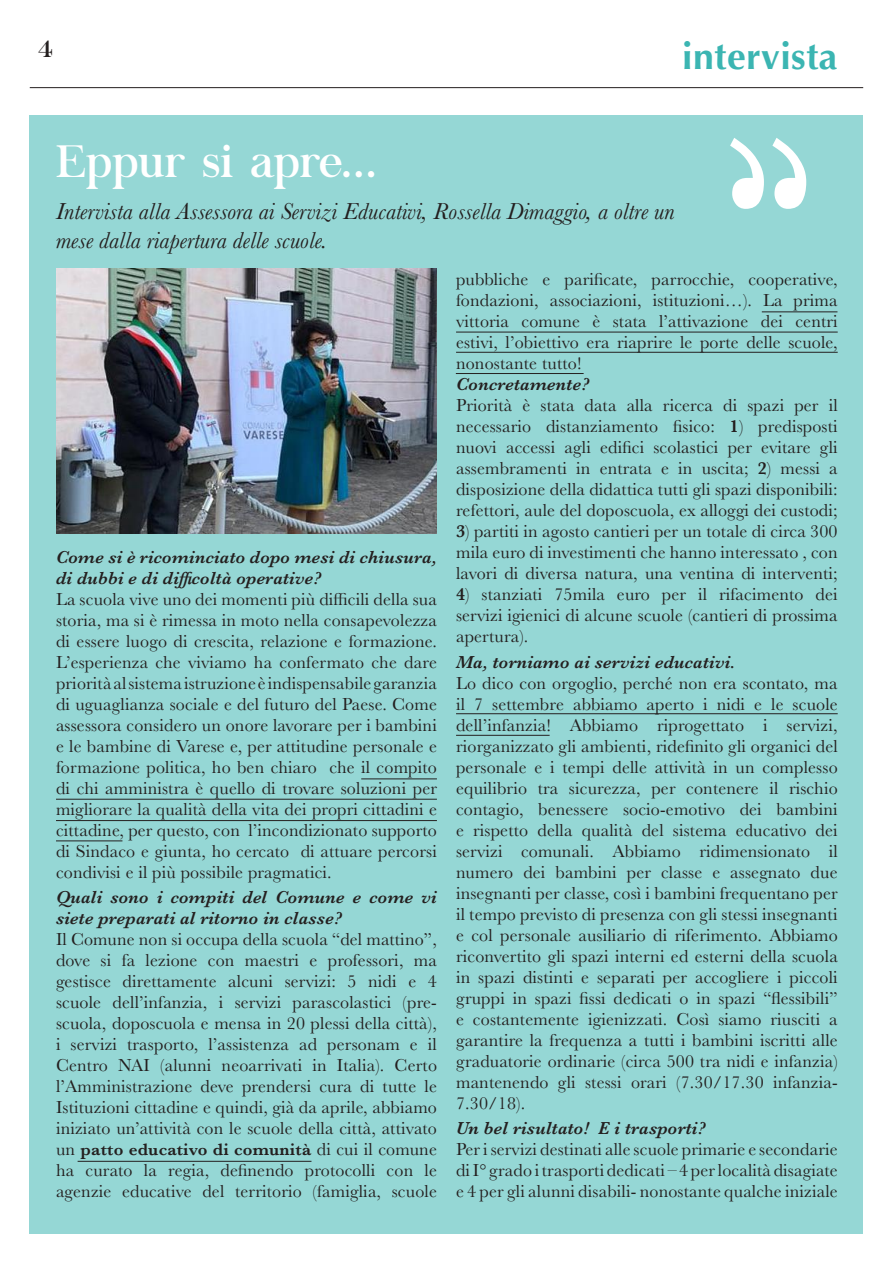
<style>
.page{position:relative;width:893px;height:1263px;background:#fff}
.page>*{position:absolute;margin:0;border:0;box-sizing:border-box;transform-origin:0 0}
.t1{font:45px "Chapaza";letter-spacing:.01em;color:#fff}
.t2{font:700 37.5px "Optima";letter-spacing:.01em;color:#3bb5b2}
.t3{font:27px "Chapaza";color:#241f1f}
.t4{font:italic 24px/28.8px "Baskerville";color:#241f1f}
.t5{font:18px/21px "Baskerville";letter-spacing:.01em;color:#241f1f;text-align:justify}
.t6{font:italic 600 18px/21px "Baskerville";letter-spacing:.01em;color:#241f1f}
.t7{font:600 17.25px "Baskerville";letter-spacing:.01em;color:#241f1f}
.s1{font-weight:400;font-size:18px}
.s2{font-weight:600}
</style>
<div class="page">
<hr style="left:30px;top:87px;width:833px;height:1px;background:#241f1f">
<div style="left:30px;top:115px;width:833px;height:1118px;background:#95d7d5"></div>
<svg style="left:730px;top:138px;width:76px;height:71px"></svg>
<img style="left:56px;top:269px;width:381px;height:265px">
<hr style="left:361px;top:778px;width:76px;height:1px;background:#241f1f">
<hr style="left:56px;top:799px;width:381px;height:1px;background:#241f1f">
<hr style="left:56px;top:820px;width:381px;height:1px;background:#241f1f">
<hr style="left:56px;top:840px;width:66px;height:1px;background:#241f1f">
<hr style="left:78px;top:1161px;width:233px;height:1px;background:#241f1f">
<hr style="left:762px;top:311px;width:75px;height:1px;background:#241f1f">
<hr style="left:456px;top:332px;width:382px;height:1px;background:#241f1f">
<hr style="left:456px;top:352px;width:382px;height:1px;background:#241f1f">
<hr style="left:456px;top:373px;width:128px;height:1px;background:#241f1f">
<hr style="left:456px;top:713px;width:382px;height:1px;background:#241f1f">
<hr style="left:456px;top:735px;width:94px;height:1px;background:#241f1f">
<h3 class="t3" style="left:38px;top:32px;width:16px">4</h3>
<h2 class="t2" style="left:682px;top:34px;width:157px">intervista</h2>
<h1 class="t1" style="left:56px;top:135px;width:320px">Eppur si apre...</h1>
<h3 class="t4" style="left:56px;top:197px;width:620px">Intervista alla Assessora ai Servizi Educativi, Rossella Dimaggio, a oltre un mese dalla riapertura delle scuole.</h3>
<p class="t6" style="left:56px;top:546px;width:382px">Come si è ricominciato dopo mesi di chiusura, di dubbi e di difficoltà operative?</p>
<p class="t5" style="left:56px;top:589px;width:382px">La scuola vive uno dei momenti più difficili della sua storia, ma si è rimessa in moto nella consapevolezza di essere luogo di crescita, relazione e formazione.<br>L’esperienza che viviamo ha confermato che dare priorità al sistema istruzione è indispensabile garanzia di uguaglianza sociale e del futuro del Paese. Come assessora considero un onore lavorare per i bambini e le bambine di Varese e, per attitudine personale e formazione politica, ho ben chiaro che il compito di chi amministra è quello di trovare soluzioni per migliorare la qualità della vita dei propri cittadini e cittadine, per questo, con l’incondizionato supporto di Sindaco e giunta, ho cercato di attuare percorsi condivisi e il più possibile pragmatici.</p>
<p class="t6" style="left:56px;top:887px;width:382px">Quali sono i compiti del Comune e come vi siete preparati al ritorno in classe?</p>
<p class="t5" style="left:56px;top:929px;width:382px">Il Comune non si occupa della scuola “del mattino”, dove si fa lezione con maestri e professori, ma gestisce direttamente alcuni servizi: 5 nidi e 4 scuole dell’infanzia, i servizi parascolastici (pre&shy;scuola, doposcuola e mensa in 20 plessi della città), i servizi trasporto, l’assistenza ad personam e il Centro NAI (alunni neoarrivati in Italia). Certo l’Amministrazione deve prendersi cura di tutte le Istituzioni cittadine e quindi, già da aprile, abbiamo iniziato un’attività con le scuole della città, attivato</p>
<p class="t7" style="left:56px;top:1137px;width:382px"><span class="s1">un</span> patto educativo di comunità <span class="s1">di cui il comune</span></p>
<p class="t5" style="left:56px;top:1160px;width:382px">ha curato la regia, definendo protocolli con le agenzie educative del territorio (famiglia, scuole</p>
<p class="t5" style="left:456px;top:269px;width:383px">pubbliche e parificate, parrocchie, cooperative, fondazioni, associazioni, istituzioni…). La prima vittoria comune è stata l’attivazione dei centri estivi, l’obiettivo era riaprire le porte delle scuole, nonostante tutto!</p>
<p class="t6" style="left:456px;top:374px;width:135px">Concretamente?</p>
<p class="t5" style="left:456px;top:395px;width:383px">Priorità è stata data alla ricerca di spazi per il necessario distanziamento fisico: <span class="s2">1</span>) predisposti nuovi accessi agli edifici scolastici per evitare gli assembramenti in entrata e in uscita; <span class="s2">2</span>) messi a disposizione della didattica tutti gli spazi disponibili: refettori, aule del doposcuola, ex alloggi dei custodi;</p>
<p class="t5" style="left:456px;top:521px;width:383px"><span class="s2">3</span>) partiti in agosto cantieri per un totale di circa 300 mila euro di investimenti che hanno interessato , con lavori di diversa natura, una ventina di interventi;</p>
<p class="t5" style="left:456px;top:584px;width:383px"><span class="s2">4</span>) stanziati 75mila euro per il rifacimento dei servizi igienici di alcune scuole (cantieri di prossima apertura).</p>
<p class="t6" style="left:456px;top:651px;width:281px">Ma, torniamo ai servizi educativi.</p>
<p class="t5" style="left:456px;top:673px;width:383px">Lo dico con orgoglio, perché non era scontato, ma il 7 settembre abbiamo aperto i nidi e le scuole dell’infanzia! Abbiamo riprogettato i servizi, riorganizzato gli ambienti, ridefinito gli organici del personale e i tempi delle attività in un complesso equilibrio tra sicurezza, per contenere il rischio contagio, benessere socio-emotivo dei bambini e rispetto della qualità del sistema educativo dei servizi comunali. Abbiamo ridimensionato il numero dei bambini per classe e assegnato due insegnanti per classe, così i bambini frequentano per il tempo previsto di presenza con gli stessi insegnanti e col personale ausiliario di riferimento. Abbiamo riconvertito gli spazi interni ed esterni della scuola in spazi distinti e separati per accogliere i piccoli gruppi in spazi fissi dedicati o in spazi “flessibili” e costantemente igienizzati. Così siamo riusciti a garantire la frequenza a tutti i bambini iscritti alle graduatorie ordinarie (circa 500 tra nidi e infanzia) mantenendo gli stessi orari (7.30/17.30 infanzia-7.30/18).</p>
<p class="t6" style="left:456px;top:1118px;width:251px">Un bel risultato! E i trasporti?</p>
<p class="t5" style="left:456px;top:1139px;width:383px">Per i servizi destinati alle scuole primarie e secondarie di I° grado i trasporti dedicati – 4 per località disagiate e 4 per gli alunni disabili- nonostante qualche iniziale</p>
</div>
